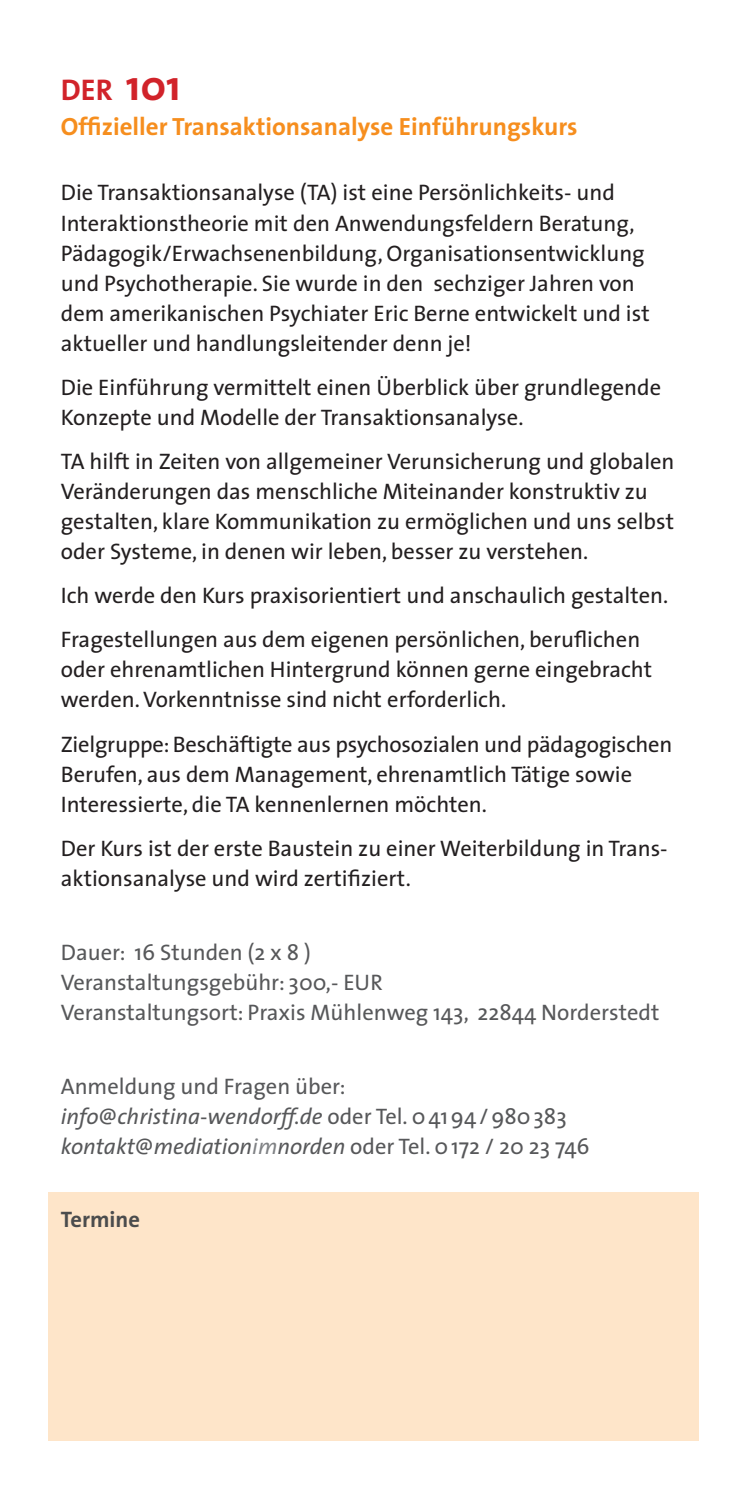
<style>
.page{position:relative;width:745px;height:1489px;background:#fff}
.page>*{position:absolute;margin:0;border:0;box-sizing:border-box;transform-origin:0 0}
.t1{font:700 30px "The Sans";color:#d1232a}
.t2{font:700 25px "The Sans";color:#f68e1e}
.t3{font:22.5px/30px "The Sans";color:#231f20}
.t4{font:22.5px/30px "The Sans";color:#57585a}
.t5{font:700 22.5px "The Sans";color:#4b4c4d}
.s1{font-size:42.5px}
.s2{font-style:italic}
.s3{font-style:italic;color:#808285}
</style>
<div class="page">
<div style="left:48px;top:1192px;width:651px;height:248px;background:#fee5c9"></div>
<h1 class="t1" style="left:61px;top:65px;width:121px">DER <span class="s1">101</span></h1>
<p class="t2" style="left:61px;top:106px;width:518px">Offizieller Transaktionsanalyse Einführungskurs</p>
<p class="t3" style="left:61px;top:177px;width:590px">Die Transaktionsanalyse (TA) ist eine Persönlichkeits- und Interaktionstheorie mit den Anwendungsfeldern Beratung, Pädagogik/Erwachsenenbildung, Organisationsentwicklung und Psychotherapie. Sie wurde in den sechziger Jahren von dem amerikanischen Psychiater Eric Berne entwickelt und ist aktueller und handlungsleitender denn je!</p>
<p class="t3" style="left:61px;top:371px;width:601px">Die Einführung vermittelt einen Überblick über grundlegende<br>Konzepte und Modelle der Transaktionsanalyse.</p>
<p class="t3" style="left:61px;top:445px;width:615px">TA hilft in Zeiten von allgemeiner Verunsicherung und globalen Veränderungen das menschliche Miteinander konstruktiv zu gestalten, klare Kommunikation zu ermöglichen und uns selbst oder Systeme, in denen wir leben, besser zu verstehen.</p>
<p class="t3" style="left:61px;top:572px;width:608px;line-height:44.2px">Ich werde den Kurs praxisorientiert und anschaulich gestalten.<br>Fragestellungen aus dem eigenen persönlichen, beruflichen</p>
<p class="t3" style="left:61px;top:654px;width:592px">oder ehrenamtlichen Hintergrund können gerne eingebracht werden. Vorkenntnisse sind nicht erforderlich.</p>
<p class="t3" style="left:61px;top:728px;width:612px">Zielgruppe: Beschäftigte aus psychosozialen und pädagogischen<br>Berufen, aus dem Management, ehrenamtlich Tätige sowie<br>Interessierte, die TA kennenlernen möchten.</p>
<p class="t3" style="left:61px;top:832px;width:608px">Der Kurs ist der erste Baustein zu einer Weiterbildung in Trans&shy;aktionsanalyse und wird zertifiziert.</p>
<p class="t4" style="left:61px;top:936px;width:599px">Dauer: 16 Stunden (2 x 8 )<br>Veranstaltungsgebühr: 300,- EUR<br>Veranstaltungsort: Praxis Mühlenweg 143, 22844 Norderstedt</p>
<p class="t4" style="left:61px;top:1070px;width:530px">Anmeldung und Fragen über: <span class="s2">info@christina-wendorff.de</span> oder Tel. 04194/980383 <span class="s2">kontakt@mediation</span><span class="s3">im</span><span class="s2">norden</span> oder Tel. 0172 / 20 23 746</p>
<p class="t5" style="left:61px;top:1200px;width:81px">Termine</p>
</div>
